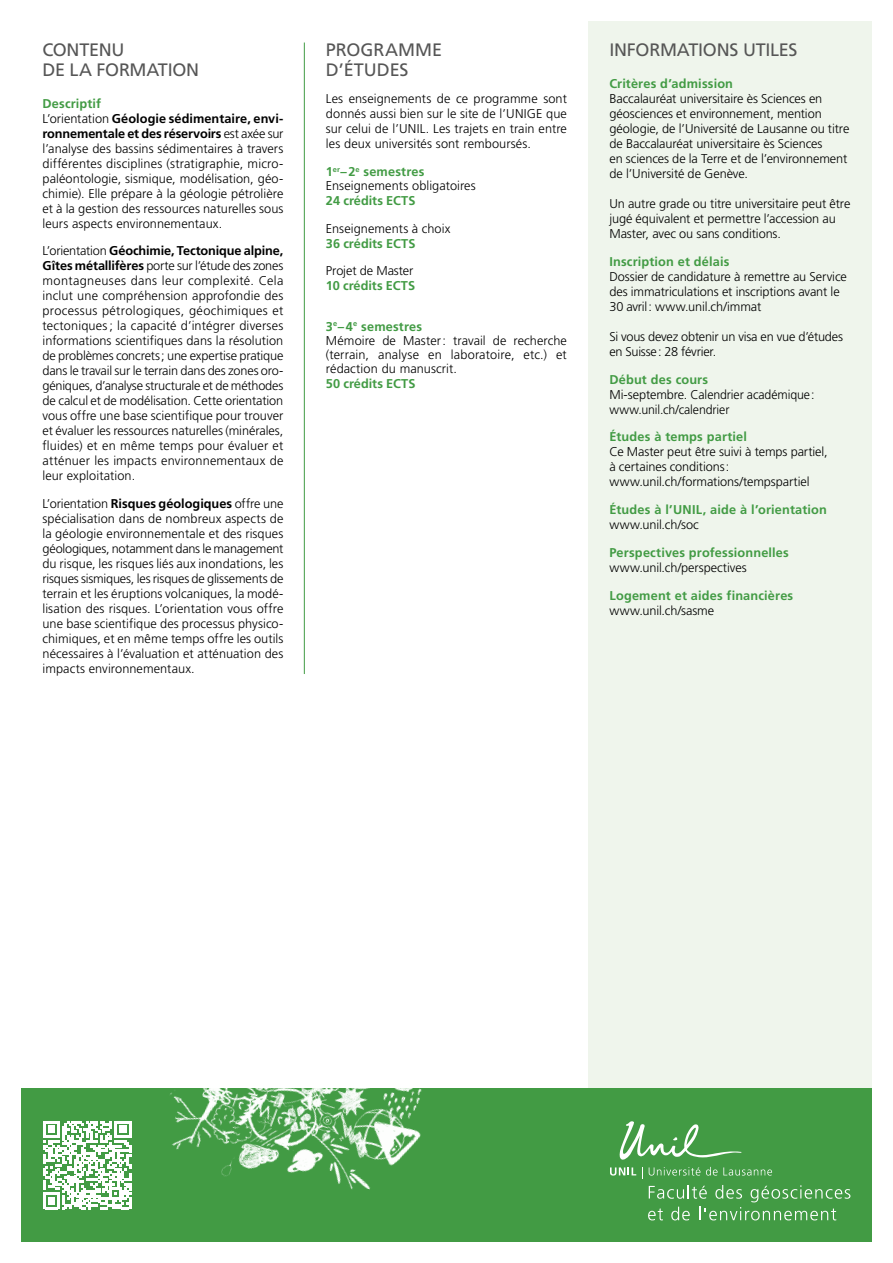
<style>
.page{position:relative;width:893px;height:1263px;background:#fff}
.page>*{position:absolute;margin:0;border:0;box-sizing:border-box;transform-origin:0 0}
.Sous-titre_1_orange{font:18px/19.5px "Frutiger LT Std";letter-spacing:-.01em;color:#565656}
.Texte_courant{font:300 12.75px/15px "Frutiger LT Std";color:#000;text-align:justify}
.Texte_courant_justif{font:300 12.75px/15px "Frutiger LT Std";letter-spacing:-.01em;color:#000}
.Sous-titre_2{font:700 12.75px "Frutiger LT Std";letter-spacing:.015em;color:#429b44}
.Texte_courant_old{font:300 12.75px/14.2px "Frutiger LT Std";letter-spacing:.005em;color:#000}
.Sous-titre_2-2{font:300 12.75px/15px "Frutiger LT Std";letter-spacing:.005em;color:#000;text-align:justify}
.Texte_courant_old-2{font:700 12.75px "Frutiger LT Std";color:#429b44}
.s1{font-weight:700}
.s2{font-weight:700;color:#429b44}
</style>
<div class="page">
<div style="left:588px;top:21px;width:284px;height:1068px;background:#eff5ec"></div>
<div style="left:21px;top:1089px;width:851px;height:153px;background:#429b44"></div>
<img style="left:99px;top:1088px;width:395px;height:122px">
<hr style="left:304px;top:43px;width:1px;height:631px;background:#429b44">
<svg style="left:619px;top:1121px;width:123px;height:39px"></svg>
<svg style="left:610px;top:1167px;width:26px;height:8px"></svg>
<svg style="left:649px;top:1167px;width:51px;height:8px"></svg>
<svg style="left:706px;top:1167px;width:66px;height:8px"></svg>
<svg style="left:648px;top:1185px;width:202px;height:35px"></svg>
<svg style="left:43px;top:1121px;width:88px;height:88px"></svg>
<p class="Sous-titre_1_orange" style="left:43px;top:40px;width:158px">CONTENU<br>DE LA FORMATION</p>
<p class="Sous-titre_2" style="left:43px;top:96px;width:60px">Descriptif</p>
<p class="Texte_courant" style="left:43px;top:111px;width:242px">L’orientation <span class="s1">Géologie sédimentaire, envi&shy;ronnementale et des réservoirs</span> est axée sur l’analyse des bassins sédimentaires à travers différentes disciplines (stratigraphie, micro&shy;paléontologie, sismique, modélisation, géo&shy;chimie). Elle prépare à la géologie pétrolière et à la gestion des ressources naturelles sous leurs aspects environnementaux.</p>
<p class="Texte_courant" style="left:43px;top:244px;width:242px">L’orientation <span class="s1">Géochimie, Tectonique alpine, Gîtes métallifères</span> porte sur l’étude des zones montagneuses dans leur complexité. Cela inclut une compréhension approfondie des processus pétrologiques, géochimiques et tectoniques; la capacité d’intégrer diverses informations scientifiques dans la résolution de problèmes concrets; une expertise pratique dans le travail sur le terrain dans des zones oro&shy;géniques, d’analyse structurale et de méthodes de calcul et de modélisation. Cette orientation vous offre une base scientifique pour trouver et évaluer les ressources naturelles (minérales, fluides) et en même temps pour évaluer et atténuer les impacts environnementaux de leur exploitation.</p>
<p class="Texte_courant" style="left:43px;top:496px;width:242px">L’orientation <span class="s1">Risques géologiques</span> offre une spécialisation dans de nombreux aspects de la géologie environnementale et des risques géologiques, notamment dans le management du risque, les risques liés aux inondations, les risques sismiques, les risques de glissements de terrain et les éruptions volcaniques, la modé&shy;lisation des risques. L’orientation vous offre une base scientifique des processus physico&shy;chimiques, et en même temps offre les outils nécessaires à l’évaluation et atténuation des impacts environnementaux.</p>
<p class="Sous-titre_1_orange" style="left:326px;top:40px;width:118px">PROGRAMME</p>
<p class="Sous-titre_1_orange" style="left:326px;top:60px;width:84px">D’ÉTUDES</p>
<p class="Sous-titre_2-2" style="left:326px;top:92px;width:243px">Les enseignements de ce programme sont donnés aussi bien sur le site de l’UNIGE que sur celui de l’UNIL. Les trajets en train entre les deux universités sont remboursés.</p>
<p class="Sous-titre_2" style="left:326px;top:164px;width:100px">1<sup>er</sup>–2<sup>e</sup> semestres</p>
<p class="Texte_courant_old" style="left:326px;top:179px;width:151px">Enseignements obligatoires</p>
<p class="Texte_courant_old-2" style="left:326px;top:193px;width:91px">24 crédits ECTS</p>
<p class="Texte_courant" style="left:326px;top:221px;width:126px">Enseignements à choix</p>
<p class="Texte_courant_old-2" style="left:326px;top:236px;width:91px">36 crédits ECTS</p>
<p class="Texte_courant_old" style="left:326px;top:263px;width:91px;line-height:15px">Projet de Master<br><span class="s2">10 crédits ECTS</span></p>
<p class="Sous-titre_2" style="left:326px;top:319px;width:98px">3<sup>e</sup>–4<sup>e</sup> semestres</p>
<p class="Texte_courant_old" style="left:326px;top:333px;width:242px;text-align:justify">Mémoire de Master: travail de recherche (terrain, analyse en laboratoire, etc.) et rédaction du manuscrit.</p>
<p class="Texte_courant_old-2" style="left:326px;top:376px;width:91px">50 crédits ECTS</p>
<p class="Sous-titre_1_orange" style="left:609px;top:40px;width:190px">INFORMATIONS UTILES</p>
<p class="Sous-titre_2" style="left:609px;top:76px;width:125px">Critères d’admission</p>
<p class="Texte_courant_justif" style="left:609px;top:91px;width:241px">Baccalauréat universitaire ès Sciences en géosciences et environnement, mention géologie, de l’Université de Lausanne ou titre de Baccalauréat universitaire ès Sciences<br>en sciences de la Terre et de l’environnement de l’Université de Genève.</p>
<p class="Texte_courant_justif" style="left:609px;top:196px;width:242px">Un autre grade ou titre universitaire peut être jugé équivalent et permettre l’accession au<br>Master, avec ou sans conditions.</p>
<p class="Sous-titre_2" style="left:609px;top:254px;width:122px">Inscription et délais</p>
<p class="Texte_courant" style="left:609px;top:269px;width:239px;text-align:left">Dossier de candidature à remettre au Service des immatriculations et inscriptions avant le<br>30 avril: www.unil.ch/immat</p>
<p class="Texte_courant_justif" style="left:609px;top:329px;width:235px">Si vous devez obtenir un visa en vue d’études en Suisse: 28 février.</p>
<p class="Sous-titre_2" style="left:609px;top:372px;width:100px">Début des cours</p>
<p class="Texte_courant_justif" style="left:609px;top:387px;width:207px">Mi-septembre. Calendrier académique: www.unil.ch/calendrier</p>
<p class="Sous-titre_2" style="left:609px;top:429px;width:139px">Études à temps partiel</p>
<p class="Texte_courant_justif" style="left:609px;top:445px;width:220px">Ce Master peut être suivi à temps partiel, à certaines conditions:</p>
<p class="Texte_courant_justif" style="left:609px;top:475px;width:202px">www.unil.ch/formations/tempspartiel</p>
<p class="Sous-titre_2" style="left:609px;top:502px;width:219px">Études à l’UNIL, aide à l’orientation</p>
<p class="Texte_courant_justif" style="left:609px;top:517px;width:91px">www.unil.ch/soc</p>
<p class="Sous-titre_2" style="left:609px;top:545px;width:181px">Perspectives professionnelles</p>
<p class="Texte_courant_justif" style="left:609px;top:560px;width:139px">www.unil.ch/perspectives</p>
<p class="Sous-titre_2" style="left:609px;top:588px;width:185px">Logement et aides financières</p>
<p class="Texte_courant_justif" style="left:609px;top:603px;width:106px">www.unil.ch/sasme</p>
</div>
